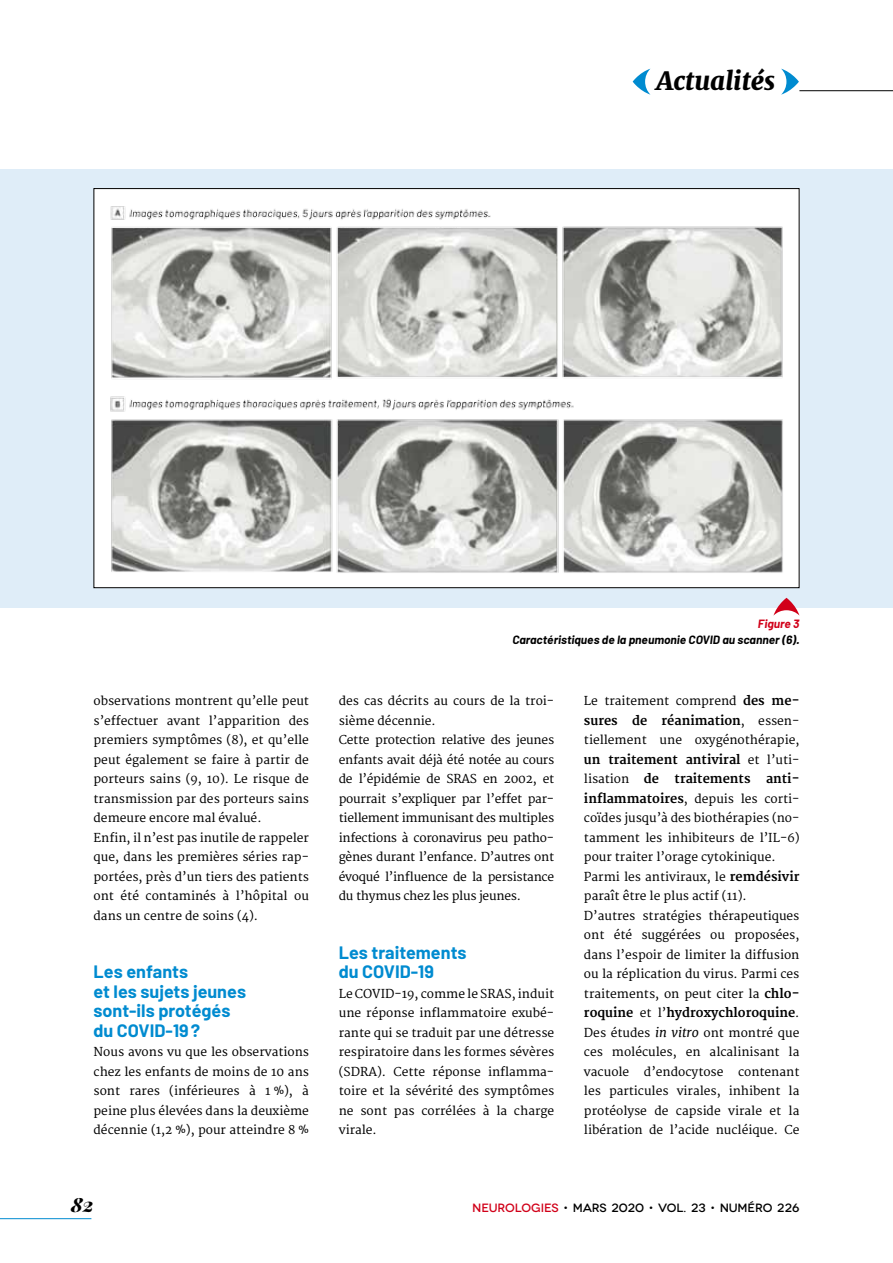
<style>
.page{position:relative;width:893px;height:1263px;background:#fff}
.page>*{position:absolute;margin:0;border:0;box-sizing:border-box;transform-origin:0 0}
.t1{font:italic 900 25.5px "Merriweather";color:#000}
.t2{font:italic 900 19.5px "Playfair Display";color:#000}
.t3{font:700 18px/19.5px "Barlow";color:#008bd0}
.t4{font:700 12.75px/19.5px "Merriweather";color:#000}
.t5{font:12px/19.5px "Merriweather";color:#000;text-align:justify}
.t6{font:12px/19.5px "Merriweather";letter-spacing:-.02em;color:#000}
.t7{font:italic 700 12px "Barlow";color:#000}
.t8{font:500 12px "Novecentowide";letter-spacing:-.005em;color:#000}
.t9{font:italic 700 12px "Barlow";color:#d10019}
.s1{font-weight:700;font-size:12.75px}
.s2{font-weight:400;font-size:12px}
.s3{font-style:italic;font-size:12.75px}
.s4{color:#d10019}
</style>
<div class="page">
<hr style="left:0;top:1218px;width:91px;height:1px;background:#008bd0">
<svg style="left:633px;top:69px;width:17px;height:26px"></svg>
<svg style="left:781px;top:69px;width:18px;height:26px"></svg>
<hr style="left:799px;top:90px;width:94px;height:1px;background:#000">
<div style="left:0;top:169px;width:893px;height:438px;background:#dfedf8"></div>
<svg style="left:773px;top:598px;width:26px;height:18px"></svg>
<div style="left:94px;top:189px;width:705px;height:399px;background:#fff"></div>
<img style="left:110px;top:206px;width:673px;height:367px">
<h1 class="t1" style="left:656px;top:63px;width:120px">Actualités</h1>
<p class="t5" style="left:94px;top:691px;width:217px;text-align:left">observations montrent qu’elle peut s’effectuer avant l’apparition des premiers symptômes (8), et qu’elle peut également se faire à partir de porteurs sains (9, 10). Le risque de transmission par des porteurs sains demeure encore mal évalué.<br>Enfin, il n’est pas inutile de rappeler que, dans les premières séries rap&shy;portées, près d’un tiers des patients ont été contaminés à l’hôpital ou dans un centre de soins (4).</p>
<h3 class="t3" style="left:94px;top:962px;width:154px">Les enfants<br>et les sujets jeunes sont-ils protégés du COVID-19?</h3>
<p class="t5" style="left:94px;top:1042px;width:217px">Nous avons vu que les observations chez les enfants de moins de 10 ans sont rares (inférieures à 1 %), à peine plus élevées dans la deuxième décennie (1,2 %), pour atteindre 8 %</p>
<h2 class="t2" style="left:71px;top:1191px;width:24px">82</h2>
<p class="t9" style="left:758px;top:616px;width:43px">Figure 3</p>
<p class="t7" style="left:513px;top:632px;width:288px">Caractéristiques de la pneumonie COVID au scanner (6).</p>
<p class="t6" style="left:339px;top:691px;width:217px">des cas décrits au cours de la troi&shy;sième décennie.<br>Cette protection relative des jeunes enfants avait déjà été notée au cours de l’épidémie de SRAS en 2002, et pourrait s’expliquer par l’effet par&shy;tiellement immunisant des multiples infections à coronavirus peu patho&shy;gènes durant l’enfance. D’autres ont évoqué l’influence de la persistance du thymus chez les plus jeunes.</p>
<h3 class="t3" style="left:339px;top:942px;width:129px">Les traitements du COVID-19</h3>
<p class="t5" style="left:339px;top:984px;width:217px">Le COVID-19, comme le SRAS, induit une réponse inflammatoire exubé&shy;rante qui se traduit par une détresse respiratoire dans les formes sévères (SDRA). Cette réponse inflamma&shy;toire et la sévérité des symptômes ne sont pas corrélées à la charge virale.</p>
<p class="t5" style="left:584px;top:691px;width:217px">Le traitement comprend <span class="s1">des me-</span></p>
<p class="t4" style="left:584px;top:711px;width:217px">sures de réanimation<span class="s2">, essen-</span></p>
<p class="t5" style="left:584px;top:730px;width:217px">tiellement une oxygénothérapie,</p>
<p class="t4" style="left:584px;top:750px;width:217px">un traitement antiviral <span class="s2">et l’uti&shy;lisation</span> de traitements anti-</p>
<p class="t5" style="left:584px;top:789px;width:217px;text-align:left"><span class="s1">inflammatoires</span>, depuis les corti&shy;coïdes jusqu’à des biothérapies (no&shy;tamment les inhibiteurs de l’IL-6) pour traiter l’orage cytokinique.<br>Parmi les antiviraux, le <span class="s1">remdésivir </span>paraît être le plus actif (11).<br>D’autres stratégies thérapeutiques ont été suggérées ou proposées, dans l’espoir de limiter la diffusion ou la réplication du virus. Parmi ces traitements, on peut citer la <span class="s1">chlo-</span></p>
<p class="t4" style="left:584px;top:1003px;width:217px">roquine <span class="s2">et l’</span>hydroxychloroquine<span class="s2">.</span></p>
<p class="t5" style="left:584px;top:1023px;width:217px">Des études <span class="s3">in vitro</span> ont montré que ces molécules, en alcalinisant la vacuole d’endocytose contenant les particules virales, inhibent la protéolyse de capside virale et la libération de l’acide nucléique. Ce</p>
<p class="t8" style="left:472px;top:1201px;width:329px"><span class="s4">NEUROLOGIES</span> • MARS 2020 • VOL. 23 • NUMÉRO 226</p>
</div>
